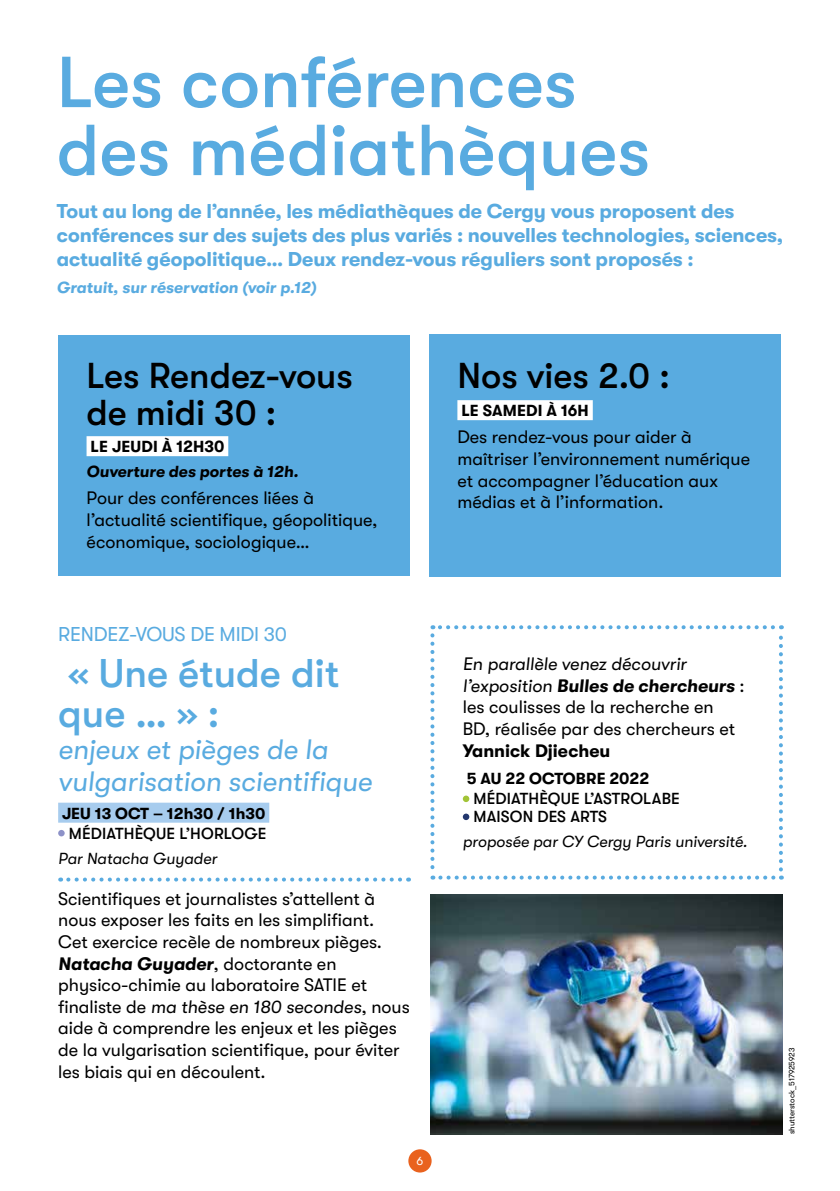
<style>
.page{position:relative;width:840px;height:1191px;background:#fff}
.page>*{position:absolute;margin:0;border:0;box-sizing:border-box;transform-origin:0 0}
.t1{font:500 72px/68px "GT Walsheim Pro";color:#59abe0}
.t2{font:500 40px/40px "GT Walsheim Pro";color:#59abe0}
.t3{font:500 36px/36px "GT Walsheim Pro";color:#000}
.t4{font:italic 28px/32px "GT Walsheim Pro";color:#59abe0}
.t5{font:700 20px/24px "GT Walsheim Pro";letter-spacing:-.005em;color:#59abe0}
.t6{font:20px "GT Walsheim Pro";letter-spacing:-.01em;color:#59abe0}
.t7{font:18px/21.6px "GT Walsheim Pro";color:#000}
.t8{font:700 18px "GT Walsheim Pro";color:#000}
.t9{font:700 16px "GT Walsheim Pro";color:#000}
.t10{font:500 16px/18px "GT Walsheim Pro";letter-spacing:.01em;color:#000}
.t11{font:italic 16px "GT Walsheim Pro";color:#000}
.t12{font:italic 700 16px "GT Walsheim Pro";color:#59abe0}
.t13{font:italic 700 16px "GT Walsheim Pro";color:#000}
.t14{font:12px "GT Walsheim Pro";color:#fff}
.t15{font:8px "GT Walsheim Pro";letter-spacing:-.005em;color:#000}
.s1{font-weight:700;font-style:italic}
.s2{font-style:italic}
</style>
<div class="page">
<div style="left:58px;top:802px;width:211px;height:20px;background:#a7ccee"></div>
<svg style="left:68px;top:877px;width:341px;height:4px"></svg>
<div style="left:58px;top:830px;width:7px;height:6px;background:#8d92c8;border-radius:50%"></div>
<svg style="left:462px;top:795px;width:7px;height:7px"></svg>
<svg style="left:462px;top:813px;width:7px;height:7px"></svg>
<svg style="left:430px;top:635px;width:4px;height:244px"></svg>
<svg style="left:440px;top:875px;width:341px;height:4px"></svg>
<svg style="left:779px;top:625px;width:3px;height:244px"></svg>
<svg style="left:432px;top:625px;width:340px;height:4px"></svg>
<div style="left:58px;top:335px;width:352px;height:241px;background:#59abe0"></div>
<div style="left:86px;top:436px;width:142px;height:20px;background:#fff"></div>
<div style="left:429px;top:335px;width:351px;height:242px;background:#59abe0"></div>
<div style="left:457px;top:400px;width:135px;height:20px;background:#fff"></div>
<img style="left:430px;top:894px;width:351px;height:240px">
<div style="left:408px;top:1149px;width:23px;height:23px;background:#e9621e;border-radius:50%"></div>
<h1 class="t1" style="left:57px;top:48px;width:594px">Les conférences des médiathèques</h1>
<p class="t5" style="left:57px;top:199px;width:727px">Tout au long de l’année, les médiathèques de Cergy vous proposent des conférences sur des sujets des plus variés : nouvelles technologies, sciences, actualité géopolitique… Deux rendez-vous réguliers sont proposés :</p>
<p class="t12" style="left:57px;top:279px;width:261px">Gratuit, sur réservation (voir p.12)</p>
<h3 class="t3" style="left:86px;top:358px;width:268px">Les Rendez-vous de midi 30 :</h3>
<p class="t9" style="left:90px;top:438px;width:135px">LE JEUDI À 12H30</p>
<p class="t13" style="left:86px;top:462px;width:213px">Ouverture des portes à 12h.</p>
<p class="t7" style="left:86px;top:487px;width:292px">Pour des conférences liées à l’actualité scientifique, géopolitique, économique, sociologique…</p>
<p class="t6" style="left:58px;top:623px;width:230px">RENDEZ-VOUS DE MIDI 30</p>
<h2 class="t2" style="left:58px;top:653px;width:282px">« Une étude dit que … » :</h2>
<h3 class="t4" style="left:58px;top:733px;width:315px">enjeux et pièges de la vulgarisation scientifique</h3>
<p class="t9" style="left:62px;top:804px;width:205px">JEU 13 OCT – 12h30 / 1h30</p>
<p class="t10" style="left:69px;top:824px;width:199px">MÉDIATHÈQUE L’HORLOGE</p>
<p class="t11" style="left:58px;top:849px;width:160px">Par Natacha Guyader</p>
<p class="t7" style="left:58px;top:888px;width:353px">Scientifiques et journalistes s’attellent à nous exposer les faits en les simplifiant.<br>Cet exercice recèle de nombreux pièges.<br><span class="s1">Natacha Guyader</span>, doctorante en physico-chimie au laboratoire SATIE et finaliste de <span class="s2">ma thèse en 180 secondes</span>, nous aide à comprendre les enjeux et les pièges de la vulgarisation scientifique, pour éviter les biais qui en découlent.</p>
<p class="t14" style="left:416px;top:1154px;width:8px">6</p>
<h3 class="t3" style="left:457px;top:358px;width:214px">Nos vies 2.0 :</h3>
<p class="t9" style="left:461px;top:402px;width:129px">LE SAMEDI À 16H</p>
<p class="t7" style="left:457px;top:426px;width:294px">Des rendez-vous pour aider à maîtriser l’environnement numérique et accompagner l’éducation aux médias et à l’information.</p>
<p class="t7" style="left:462px;top:653px;width:283px"><span class="s2">En parallèle venez découvrir l’exposition</span> <span class="s1">Bulles de chercheurs</span> : les coulisses de la recherche en BD, réalisée par des chercheurs et</p>
<p class="t8" style="left:462px;top:740px;width:149px">Yannick Djiecheu</p>
<p class="t9" style="left:466px;top:770px;width:184px">5 AU 22 OCTOBRE 2022</p>
<p class="t10" style="left:473px;top:790px;width:208px">MÉDIATHÈQUE L’ASTROLABE<br>MAISON DES ARTS</p>
<p class="t11" style="left:462px;top:833px;width:286px">proposée par CY Cergy Paris université.</p>
<p class="t15" style="left:786px;top:1134px;width:88px;rotate:-90deg">shutterstock_517925923</p>
</div>
